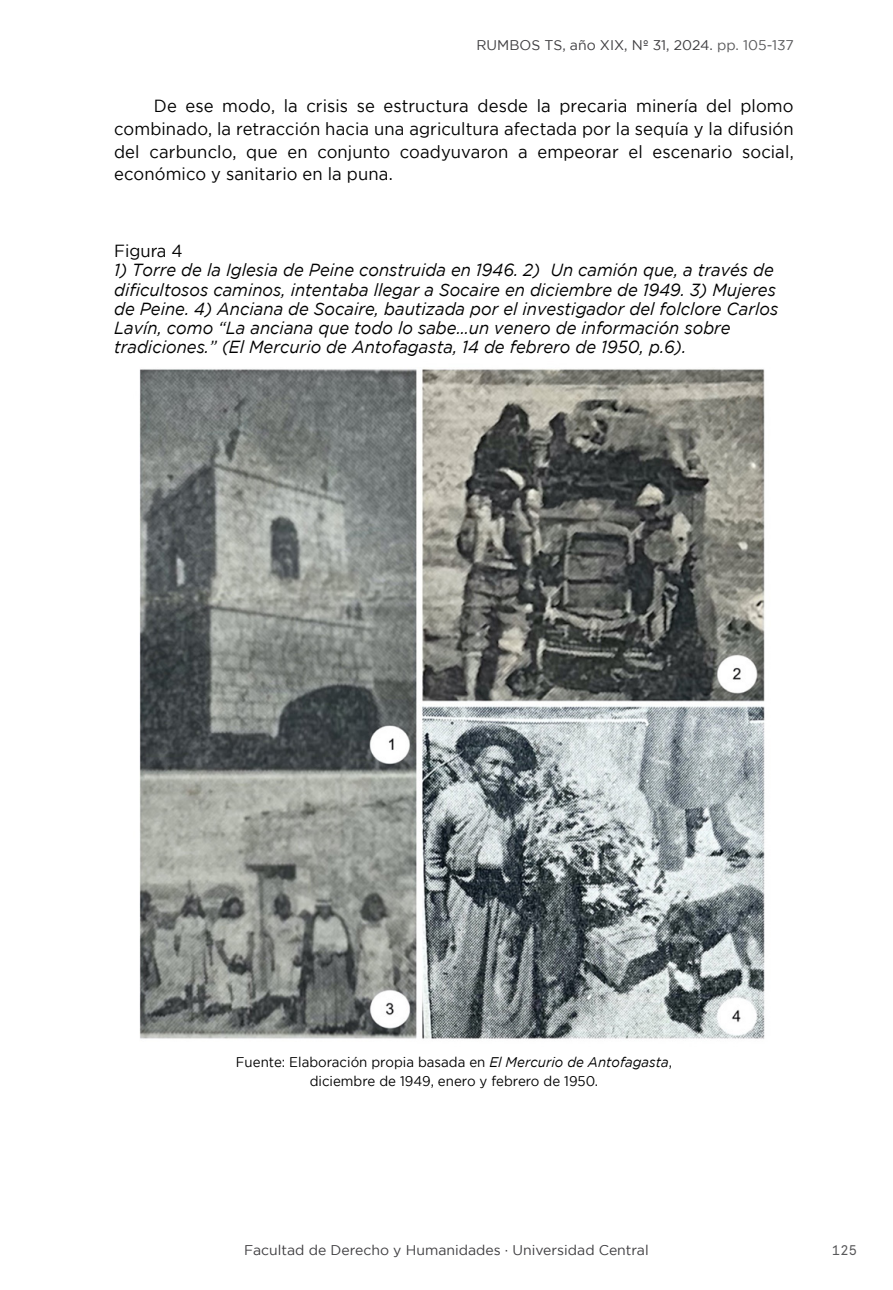
<style>
.page{position:relative;width:893px;height:1290px;background:#fff}
.page>*{position:absolute;margin:0;border:0;box-sizing:border-box;transform-origin:0 0}
.TITULO_FIGURAS{font:italic 17.5px/19.2px "Gotham";color:#000;scale:.95 1}
.TEXTO_OK{font:17.5px/22.8px "Gotham";letter-spacing:.01em;color:#000;text-align:justify;scale:.95 1}
.Numero-figura{font:17.5px "Gotham";color:#000;scale:.95 1}
.t1{font:14px/19.2px "Gotham";color:#000;text-align:center;scale:.95 1}
.t2{font:14px "Gotham";color:#3e3d40}
.t3{font:14px "Apercu Mono";color:#58585a}
.s1{color:#58585a}
.s2{font-style:italic}
</style>
<div class="page">
<img style="left:139px;top:369px;width:626px;height:670px">
<p class="t2" style="left:476px;top:37px;width:319px">RUMBOS TS, año XIX, Nº 31, 2024. <span class="s1">pp. 105-137</span></p>
<p class="TEXTO_OK" style="left:114px;top:94px;width:717px;text-indent:40px">De ese modo, la crisis se estructura desde la precaria minería del plomo combinado, la retracción hacia una agricultura afectada por la sequía y la difusión del carbunclo, que en conjunto coadyuvaron a empeorar el escenario social, económico y sanitario en la puna.</p>
<p class="Numero-figura" style="left:114px;top:241px;width:74px">Figura 4</p>
<p class="TITULO_FIGURAS" style="left:114px;top:260px;width:701px">1) Torre de la Iglesia de Peine construida en 1946. 2) Un camión que, a través de dificultosos caminos, intentaba llegar a Socaire en diciembre de 1949. 3) Mujeres de Peine. 4) Anciana de Socaire, bautizada por el investigador del folclore Carlos Lavín, como “La anciana que todo lo sabe…un venero de información sobre tradiciones.” (El Mercurio de Antofagasta, 14 de febrero de 1950, p.6).</p>
<p class="t1" style="left:236px;top:1052px;width:460px">Fuente: Elaboración propia basada en <span class="s2">El Mercurio de Antofagasta</span>, diciembre de 1949, enero y febrero de 1950.</p>
<p class="t2" style="left:244px;top:1242px;width:406px">Facultad de Derecho y Humanidades · Universidad Central</p>
<p class="t3" style="left:831px;top:1242px;width:27px">125</p>
</div>
